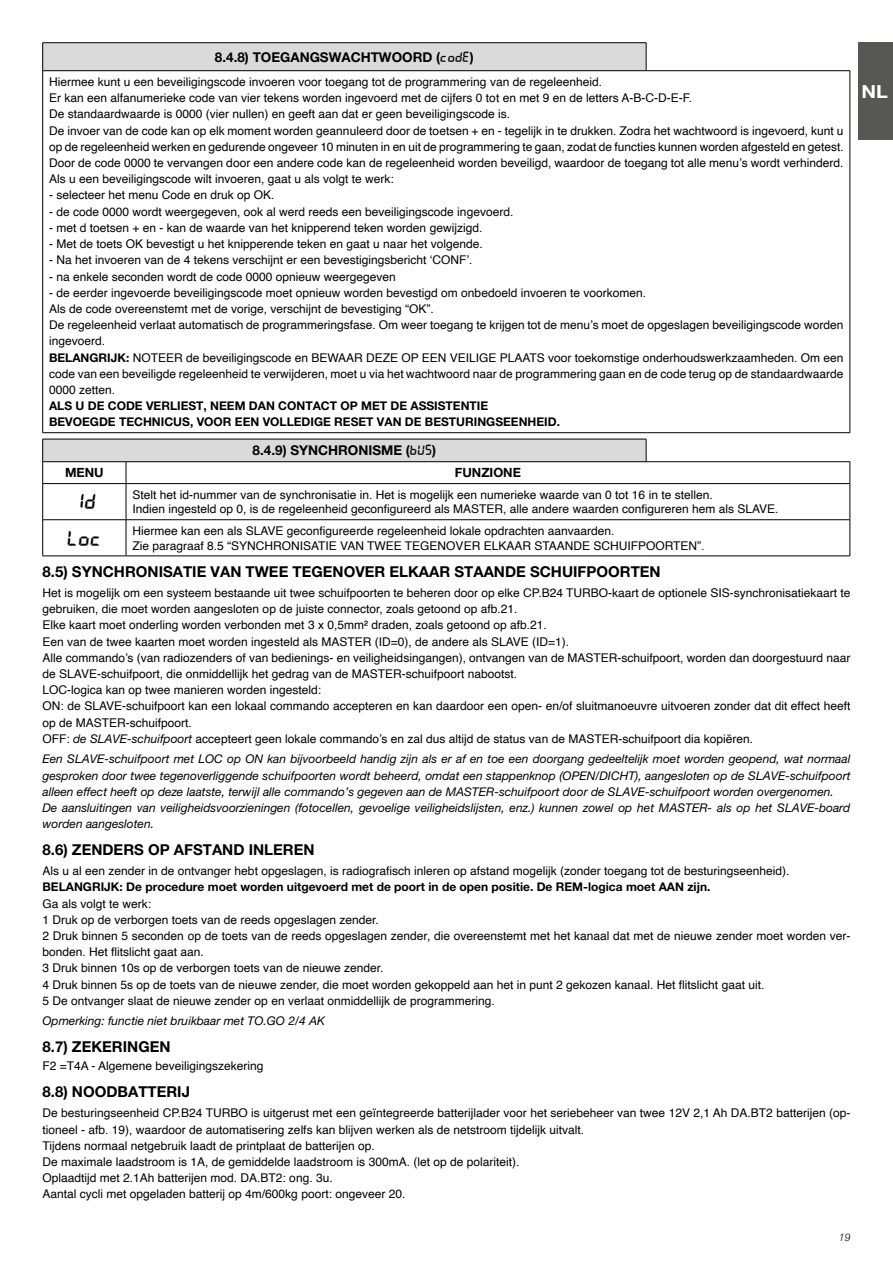
<style>
.page{position:relative;width:893px;height:1263px;background:#fff}
.page>*{position:absolute;margin:0;border:0;box-sizing:border-box;transform-origin:0 0}
.t1{font:21px "Liquid Crystal";color:#000}
.t2{font:700 18px "Helvetica Neue LT Pro";color:#fff;scale:1.1 1}
.t3{font:700 15px "Helvetica Neue LT Pro";color:#000}
.t4{font:700 13.5px "Helvetica Neue LT Pro";color:#000}
.t5{font:700 12.75px "Helvetica Neue LT Pro";color:#000}
.t6{font:12px/16.2px "Helvetica";color:#000}
.t7{font:italic 12px/16.2px "Helvetica Neue LT Pro";color:#000}
.t8{font:700 12px/16.2px "Helvetica Neue LT Pro";color:#000}
.t9{font:italic 300 10.5px "Helvetica Neue LT Pro";color:#000}
.s1{font-family:"Liquid Crystal";font-weight:400}
.s2{font-family:"Helvetica Neue LT Pro";font-weight:700}
.s3{font-family:"Helvetica Neue LT Pro";font-style:italic}
</style>
<div class="page">
<div style="left:858px;top:43px;width:35px;height:97px;background:#575756"></div>
<div style="left:43px;top:43px;width:603px;height:28px;background:#dadada"></div>
<hr style="left:43px;top:42px;width:603px;height:1px;background:#000">
<svg style="left:42px;top:43px;width:1px;height:28px"></svg>
<svg style="left:646px;top:43px;width:1px;height:27px"></svg>
<hr style="left:43px;top:70px;width:603px;height:1px;background:#000">
<hr style="left:42px;top:71px;width:1px;height:361px;background:#000">
<hr style="left:646px;top:70px;width:204px;height:1px;background:#000">
<hr style="left:850px;top:71px;width:1px;height:361px;background:#000">
<hr style="left:43px;top:432px;width:603px;height:1px;background:#000">
<hr style="left:646px;top:432px;width:204px;height:1px;background:#000">
<div style="left:43px;top:439px;width:603px;height:23px;background:#dadada"></div>
<hr style="left:43px;top:461px;width:83px;height:1px;background:#000">
<hr style="left:126px;top:461px;width:520px;height:1px;background:#000">
<svg style="left:126px;top:462px;width:1px;height:21px"></svg>
<hr style="left:646px;top:461px;width:204px;height:1px;background:#000">
<hr style="left:43px;top:483px;width:83px;height:1px;background:#000">
<hr style="left:43px;top:519px;width:83px;height:1px;background:#000">
<hr style="left:126px;top:483px;width:520px;height:1px;background:#000">
<hr style="left:126px;top:484px;width:1px;height:35px;background:#000">
<hr style="left:646px;top:483px;width:204px;height:1px;background:#000">
<hr style="left:126px;top:519px;width:520px;height:1px;background:#000">
<hr style="left:126px;top:520px;width:1px;height:36px;background:#000">
<hr style="left:646px;top:519px;width:204px;height:1px;background:#000">
<hr style="left:43px;top:439px;width:83px;height:1px;background:#000">
<hr style="left:126px;top:439px;width:520px;height:1px;background:#000">
<svg style="left:646px;top:439px;width:1px;height:22px"></svg>
<svg style="left:42px;top:439px;width:1px;height:44px"></svg>
<svg style="left:850px;top:462px;width:1px;height:22px"></svg>
<hr style="left:42px;top:484px;width:1px;height:35px;background:#000">
<hr style="left:850px;top:484px;width:1px;height:36px;background:#000">
<hr style="left:42px;top:520px;width:1px;height:36px;background:#000">
<hr style="left:850px;top:520px;width:1px;height:36px;background:#000">
<hr style="left:43px;top:556px;width:83px;height:1px;background:#000">
<hr style="left:126px;top:556px;width:520px;height:1px;background:#000">
<hr style="left:646px;top:556px;width:204px;height:1px;background:#000">
<p class="t4" style="left:215px;top:48px;width:260px">8.4.8) TOEGANGSWACHTWOORD (<span class="s1">CODE</span>)</p>
<p class="t6" style="left:49px;top:74px;width:796px">Hiermee kunt u een beveiligingscode invoeren voor toegang tot de programmering van de regeleenheid.<br>Er kan een alfanumerieke code van vier tekens worden ingevoerd met de cijfers 0 tot en met 9 en de letters A-B-C-D-E-F.<br>De standaardwaarde is 0000 (vier nullen) en geeft aan dat er geen beveiligingscode is.<br>De invoer van de code kan op elk moment worden geannuleerd door de toetsen + en - tegelijk in te drukken. Zodra het wachtwoord is ingevoerd, kunt u op de regeleenheid werken en gedurende ongeveer 10 minuten in en uit de programmering te gaan, zodat de functies kunnen worden afgesteld en getest.<br>Door de code 0000 te vervangen door een andere code kan de regeleenheid worden beveiligd, waardoor de toegang tot alle menu’s wordt verhinderd.<br>Als u een beveiligingscode wilt invoeren, gaat u als volgt te werk:</p>
<p class="t6" style="left:49px;top:188px;width:227px">- selecteer het menu Code en druk op OK.</p>
<p class="t6" style="left:49px;top:204px;width:466px">- de code 0000 wordt weergegeven, ook al werd reeds een beveiligingscode ingevoerd.</p>
<p class="t6" style="left:49px;top:220px;width:435px">- met d toetsen + en - kan de waarde van het knipperend teken worden gewijzigd.</p>
<p class="t6" style="left:49px;top:236px;width:435px">- Met de toets OK bevestigt u het knipperende teken en gaat u naar het volgende.</p>
<p class="t6" style="left:49px;top:252px;width:425px">- Na het invoeren van de 4 tekens verschijnt er een bevestigingsbericht ‘CONF’.</p>
<p class="t6" style="left:49px;top:269px;width:348px">- na enkele seconden wordt de code 0000 opnieuw weergegeven</p>
<p class="t6" style="left:49px;top:285px;width:796px">- de eerder ingevoerde beveiligingscode moet opnieuw worden bevestigd om onbedoeld invoeren te voorkomen.<br>Als de code overeenstemt met de vorige, verschijnt de bevestiging “OK”.<br>De regeleenheid verlaat automatisch de programmeringsfase. Om weer toegang te krijgen tot de menu’s moet de opgeslagen beveiligingscode worden ingevoerd.<br><span class="s2">BELANGRIJK:</span> NOTEER de beveiligingscode en BEWAAR DEZE OP EEN VEILIGE PLAATS voor toekomstige onderhoudswerkzaamheden. Om een code van een beveiligde regeleenheid te verwijderen, moet u via het wachtwoord naar de programmering gaan en de code terug op de standaardwaarde 0000 zetten.</p>
<p class="t8" style="left:49px;top:397px;width:512px">ALS U DE CODE VERLIEST, NEEM DAN CONTACT OP MET DE ASSISTENTIE<br>BEVOEGDE TECHNICUS, VOOR EEN VOLLEDIGE RESET VAN DE BESTURINGSEENHEID.</p>
<p class="t4" style="left:253px;top:442px;width:185px">8.4.9) SYNCHRONISME (<span class="s1">BUS</span>)</p>
<p class="t5" style="left:65px;top:465px;width:40px">MENU</p>
<p class="t5" style="left:455px;top:465px;width:68px">FUNZIONE</p>
<h1 class="t1" style="left:73px;top:492px;width:25px">id</h1>
<p class="t6" style="left:132px;top:488px;width:648px;line-height:14.4px">Stelt het id-nummer van de synchronisatie in. Het is mogelijk een numerieke waarde van 0 tot 16 in te stellen.<br>Indien ingesteld op 0, is de regeleenheid geconfigureerd als MASTER, alle andere waarden configureren hem als SLAVE.</p>
<h1 class="t1" style="left:67px;top:528px;width:36px">loc</h1>
<p class="t6" style="left:132px;top:524px;width:574px;line-height:14.4px">Hiermee kan een als SLAVE geconfigureerde regeleenheid lokale opdrachten aanvaarden.<br>Zie paragraaf 8.5 “SYNCHRONISATIE VAN TWEE TEGENOVER ELKAAR STAANDE SCHUIFPOORTEN”.</p>
<p class="t3" style="left:43px;top:562px;width:620px">8.5) SYNCHRONISATIE VAN TWEE TEGENOVER ELKAAR STAANDE SCHUIFPOORTEN</p>
<p class="t6" style="left:43px;top:585px;width:809px">Het is mogelijk om een systeem bestaande uit twee schuifpoorten te beheren door op elke CP.B24 TURBO-kaart de optionele SIS-synchronisatiekaart te gebruiken, die moet worden aangesloten op de juiste connector, zoals getoond op afb.21.<br>Elke kaart moet onderling worden verbonden met 3 x 0,5mm² draden, zoals getoond op afb.21.<br>Een van de twee kaarten moet worden ingesteld als MASTER (ID=0), de andere als SLAVE (ID=1).<br>Alle commando’s (van radiozenders of van bedienings- en veiligheidsingangen), ontvangen van de MASTER-schuifpoort, worden dan doorgestuurd naar de SLAVE-schuifpoort, die onmiddellijk het gedrag van de MASTER-schuifpoort nabootst.<br>LOC-logica kan op twee manieren worden ingesteld:<br>ON: de SLAVE-schuifpoort kan een lokaal commando accepteren en kan daardoor een open- en/of sluitmanoeuvre uitvoeren zonder dat dit effect heeft op de MASTER-schuifpoort.<br>OFF: <span class="s3">de SLAVE-schuifpoort</span> accepteert geen lokale commando’s en zal dus altijd de status van de MASTER-schuifpoort dia kopiëren.</p>
<p class="t7" style="left:43px;top:751px;width:809px">Een SLAVE-schuifpoort met LOC op ON kan bijvoorbeeld handig zijn als er af en toe een doorgang gedeeltelijk moet worden geopend, wat normaal gesproken door twee tegenoverliggende schuifpoorten wordt beheerd, omdat een stappenknop (OPEN/DICHT), aangesloten op de SLAVE-schuifpoort alleen effect heeft op deze laatste, terwijl alle commando’s gegeven aan de MASTER-schuifpoort door de SLAVE-schuifpoort worden overgenomen.<br>De aansluitingen van veiligheidsvoorzieningen (fotocellen, gevoelige veiligheidslijsten, enz.) kunnen zowel op het MASTER- als op het SLAVE-board worden aangesloten.</p>
<p class="t3" style="left:43px;top:840px;width:273px">8.6) ZENDERS OP AFSTAND INLEREN</p>
<p class="t6" style="left:43px;top:863px;width:749px">Als u al een zender in de ontvanger hebt opgeslagen, is radiografisch inleren op afstand mogelijk (zonder toegang tot de besturingseenheid).</p>
<p class="t8" style="left:43px;top:879px;width:669px">BELANGRIJK: De procedure moet worden uitgevoerd met de poort in de open positie. De REM-logica moet AAN zijn.</p>
<p class="t6" style="left:43px;top:895px;width:809px">Ga als volgt te werk:<br>1 Druk op de verborgen toets van de reeds opgeslagen zender.<br>2 Druk binnen 5 seconden op de toets van de reeds opgeslagen zender, die overeenstemt met het kanaal dat met de nieuwe zender moet worden ver&shy;bonden. Het flitslicht gaat aan.<br>3 Druk binnen 10s op de verborgen toets van de nieuwe zender.<br>4 Druk binnen 5s op de toets van de nieuwe zender, die moet worden gekoppeld aan het in punt 2 gekozen kanaal. Het flitslicht gaat uit.<br>5 De ontvanger slaat de nieuwe zender op en verlaat onmiddellijk de programmering.</p>
<p class="t7" style="left:43px;top:1012px;width:284px">Opmerking: functie niet bruikbaar met TO.GO 2/4 AK</p>
<p class="t3" style="left:43px;top:1037px;width:130px">8.7) ZEKERINGEN</p>
<p class="t6" style="left:43px;top:1058px;width:223px">F2 =T4A - Algemene beveiligingszekering</p>
<p class="t3" style="left:43px;top:1082px;width:149px">8.8) NOODBATTERIJ</p>
<p class="t6" style="left:43px;top:1105px;width:809px">De besturingseenheid CP.B24 TURBO is uitgerust met een geïntegreerde batterijlader voor het seriebeheer van twee 12V 2,1 Ah DA.BT2 batterijen (op&shy;tioneel - afb. 19), waardoor de automatisering zelfs kan blijven werken als de netstroom tijdelijk uitvalt.<br>Tijdens normaal netgebruik laadt de printplaat de batterijen op.<br>De maximale laadstroom is 1A, de gemiddelde laadstroom is 300mA. (let op de polariteit).<br>Oplaadtijd met 2.1Ah batterijen mod. DA.BT2: ong. 3u.<br>Aantal cycli met opgeladen batterij op 4m/600kg poort: ongeveer 20.</p>
<h2 class="t2" style="left:861px;top:81px;width:26px">NL</h2>
<p class="t9" style="left:839px;top:1231px;width:13px">19</p>
</div>
